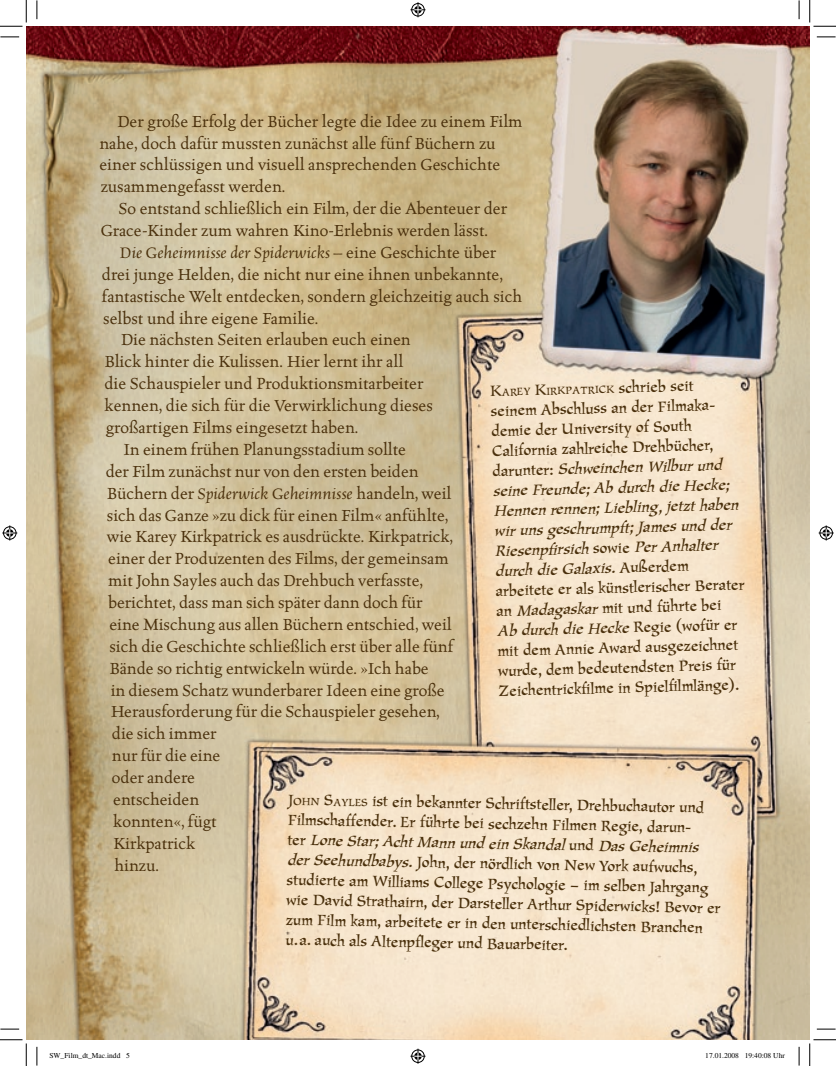
<style>
.page{position:relative;width:836px;height:1066px;background:#fff}
.page>*{position:absolute;margin:0;border:0;box-sizing:border-box;transform-origin:0 0}
.t1{font:18.12px/21.9px "Celestia Antiqua Std";color:#4a300c}
.t2{font:italic 18.12px "Celestia Antiqua Std";color:#4a300c}
.t3{font:17.5px/20px "Amigo Std";color:#4a300c}
.t4{font:12.25px "Amigo Std";color:#4a300c}
.t5{font:7.5px "Times";color:#000}
.s1{font-style:normal}
.s2{font-style:italic}
.s3{font-size:17.5px}
.s4{font-style:inherit}
.s5{font-size:12.25px}
</style>
<div class="page">
<img style="left:26px;top:26px;width:783px;height:1014px">
<svg style="left:0;top:36px;width:19px;height:2px"></svg>
<svg style="left:816px;top:36px;width:19px;height:2px"></svg>
<svg style="left:0;top:1028px;width:19px;height:2px"></svg>
<svg style="left:816px;top:1028px;width:19px;height:2px"></svg>
<svg style="left:36px;top:0;width:2px;height:19px"></svg>
<svg style="left:36px;top:1047px;width:2px;height:18px"></svg>
<svg style="left:798px;top:0;width:1px;height:19px"></svg>
<svg style="left:798px;top:1047px;width:1px;height:18px"></svg>
<svg style="left:0;top:0;width:27px;height:27px"></svg>
<svg style="left:0;top:1039px;width:27px;height:27px"></svg>
<svg style="left:809px;top:0;width:27px;height:27px"></svg>
<svg style="left:809px;top:1039px;width:27px;height:27px"></svg>
<svg style="left:410px;top:2px;width:15px;height:15px"></svg>
<svg style="left:410px;top:1049px;width:15px;height:15px"></svg>
<svg style="left:2px;top:525px;width:15px;height:15px"></svg>
<svg style="left:818px;top:525px;width:15px;height:15px"></svg>
<p class="t1" style="left:99px;top:111px;width:425px;text-indent:18px">Der große Erfolg der Bücher legte die Idee zu einem Film nahe, doch dafür mussten zunächst alle fünf Büchern zu einer schlüssigen und visuell ansprechenden Geschichte zusammengefasst werden.</p>
<p class="t1" style="left:101px;top:198px;width:408px;text-indent:18px">So entstand schließlich ein Film, der die Abenteuer der<br>Grace-Kinder zum wahren Kino-Erlebnis werden lässt.</p>
<p class="t2" style="left:120px;top:243px;width:378px">Die Geheimnisse der Spiderwicks <span class="s1">– eine Geschichte über</span></p>
<p class="t1" style="left:102px;top:264px;width:403px">drei junge Helden, die nicht nur eine ihnen unbekannte,</p>
<p class="t1" style="left:102px;top:286px;width:422px">fantastische Welt entdecken, sondern gleichzeitig auch sich</p>
<p class="t1" style="left:103px;top:308px;width:217px">selbst und ihre eigene Familie.</p>
<p class="t1" style="left:121px;top:329px;width:291px">Die nächsten Seiten erlauben euch einen</p>
<p class="t1" style="left:104px;top:351px;width:300px">Blick hinter die Kulissen. Hier lernt ihr all</p>
<p class="t1" style="left:104px;top:373px;width:320px">die Schauspieler und Produktionsmitarbeiter</p>
<p class="t1" style="left:104px;top:395px;width:330px">kennen, die sich für die Verwirklichung dieses</p>
<p class="t1" style="left:106px;top:417px;width:254px">großartigen Films eingesetzt haben.</p>
<p class="t1" style="left:123px;top:439px;width:284px">In einem frühen Planungsstadium sollte</p>
<p class="t1" style="left:106px;top:461px;width:314px">der Film zunächst nur von den ersten beiden</p>
<p class="t1" style="left:107px;top:483px;width:346px">Büchern der <span class="s2">Spiderwick Geheimnisse</span> handeln, weil</p>
<p class="t1" style="left:107px;top:504px;width:343px">sich das Ganze »zu dick für einen Film« anfühlte,</p>
<p class="t1" style="left:107px;top:526px;width:347px">wie Karey Kirkpatrick es ausdrückte. Kirkpatrick,</p>
<p class="t1" style="left:108px;top:548px;width:342px">einer der Produzenten des Films, der gemeinsam</p>
<p class="t1" style="left:108px;top:570px;width:316px">mit John Sayles auch das Drehbuch verfasste,</p>
<p class="t1" style="left:108px;top:592px;width:316px">berichtet, dass man sich später dann doch für</p>
<p class="t1" style="left:109px;top:614px;width:344px">eine Mischung aus allen Büchern entschied, weil</p>
<p class="t1" style="left:109px;top:636px;width:347px">sich die Geschichte schließlich erst über alle fünf</p>
<p class="t1" style="left:109px;top:658px;width:321px">Bände so richtig entwickeln würde. »Ich habe</p>
<p class="t1" style="left:111px;top:679px;width:335px">in diesem Schatz wunderbarer Ideen eine große</p>
<p class="t1" style="left:111px;top:701px;width:331px">Herausforderung für die Schauspieler gesehen,</p>
<p class="t1" style="left:112px;top:723px;width:106px">die sich immer</p>
<p class="t1" style="left:112px;top:745px;width:110px">nur für die eine</p>
<p class="t1" style="left:112px;top:767px;width:85px">oder andere</p>
<p class="t1" style="left:113px;top:789px;width:88px">entscheiden</p>
<p class="t1" style="left:113px;top:811px;width:105px">konnten«, fügt</p>
<p class="t1" style="left:113px;top:833px;width:84px">Kirkpatrick</p>
<p class="t1" style="left:114px;top:854px;width:46px">hinzu.</p>
<p class="t4" style="left:490px;top:387px;width:205px;rotate:-2deg"><span class="s3">K</span>arey <span class="s3">K</span>irkpatrick <span class="s3">schrieb seit</span></p>
<p class="t3" style="left:488px;top:402px;width:251px;rotate:-2deg">seinem Abschluss an der Filmaka&shy;demie der University of South California zahlreiche Drehbücher, darunter: <span class="s2">Schweinchen Wilbur und seine Freunde; Ab durch die Hecke; Hennen rennen; Liebling, jetzt haben wir uns geschrumpft; James und der Riesenpfi rsich</span> sowie <span class="s2">Per Anhalter durch die Galaxis.</span> Außerdem arbeitete er als künstlerischer Berater an <span class="s2">Madagaskar</span> mit und führte bei<br><span class="s2">Ab durch die Hecke</span> Regie (wofür er mit dem Annie Award ausgezeichnet wurde, dem bedeutendsten Preis für Zeichentrickfi lme in Spielfi lmlänge).</p>
<p class="t3" style="left:288px;top:790px;width:436px;rotate:1deg"><span class="s4">J</span><span class="s5">ohn</span> <span class="s4">S</span><span class="s5">ayles</span> ist ein bekannter Schriftsteller, Drehbuchautor und Filmschaffender. Er führte bei sechzehn Filmen Regie, darun-<br>ter <span class="s2">Lone Star; Acht Mann und ein Skandal</span> und <span class="s2">Das Geheimnis der Seehundbabys.</span> John, der nördlich von New York aufwuchs, studierte am Williams College Psychologie – im selben Jahrgang wie David Strathairn, der Darsteller Arthur Spiderwicks! Bevor er zum Film kam, arbeitete er in den unterschiedlichsten Branchen u.a. auch als Altenpfl eger und Bauarbeiter.</p>
<p class="t5" style="left:49px;top:1051px;width:82px">SW_Film_dt_Mac.indd 5</p>
<p class="t5" style="left:705px;top:1051px;width:81px">17.01.2008 19:40:08 Uhr</p>
</div>
